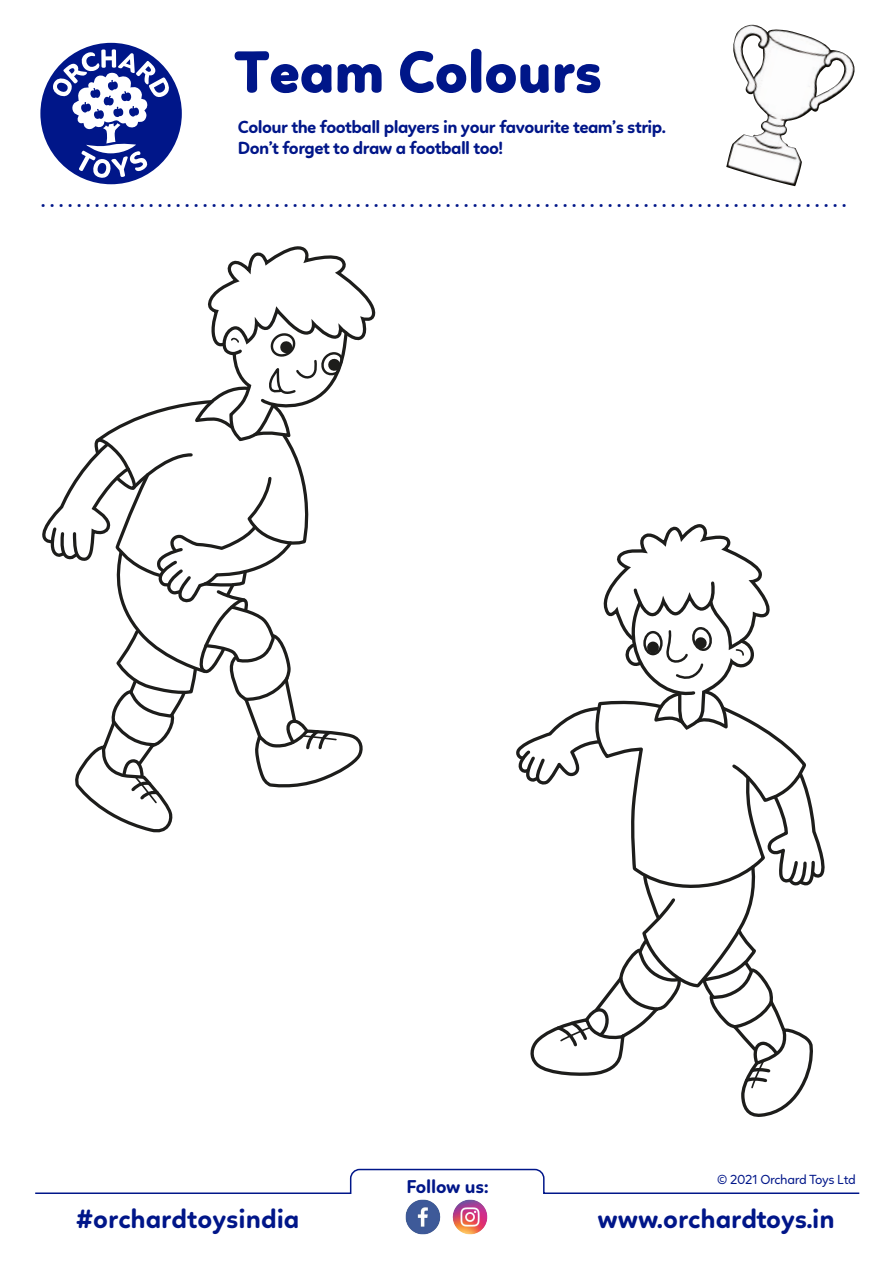
<style>
.page{position:relative;width:893px;height:1263px;background:#fff}
.page>*{position:absolute;margin:0;border:0;box-sizing:border-box;transform-origin:0 0}
.t1{font:800 60.6px "Linotte";letter-spacing:-.01em;color:#001689}
.t2{font:700 27px "Linotte";color:#001689}
.t3{font:700 19.05px "Linotte";letter-spacing:-.01em;color:#001689}
.t4{font:700 18px/21.6px "Linotte";letter-spacing:-.03em;color:#001689}
.t5{font:13.5px "Linotte";letter-spacing:-.025em;color:#001689}
.t6{font:10.5px "Linotte";color:#001689}
</style>
<div class="page">
<div style="left:40px;top:43px;width:142px;height:141px;background:#001689;border-radius:50%"></div>
<svg style="left:52px;top:49px;width:118px;height:130px"></svg>
<svg style="left:35px;top:1168px;width:825px;height:26px"></svg>
<svg style="left:42px;top:246px;width:334px;height:587px"></svg>
<svg style="left:516px;top:524px;width:309px;height:592px"></svg>
<img style="left:726px;top:25px;width:129px;height:161px">
<img style="left:405px;top:1199px;width:36px;height:36px">
<img style="left:452px;top:1199px;width:36px;height:36px">
<h1 class="t1" style="left:234px;top:36px;width:370px">Team Colours</h1>
<h3 class="t4" style="left:238px;top:116px;width:430px">Colour the football players in your favourite team’s strip.<br>Don’t forget to draw a football too!</h3>
<p class="t6" style="left:41px;top:199px;width:806px">••••••••••••••••••••••••••••••••••••••••••••••••••••••••••••••••••••••••••••••••••••••••••</p>
<h3 class="t3" style="left:406px;top:1175px;width:84px">Follow us:</h3>
<p class="t5" style="left:717px;top:1172px;width:140px">© 2021 Orchard Toys Ltd</p>
<h2 class="t2" style="left:76px;top:1202px;width:225px">#orchardtoysindia</h2>
<h2 class="t2" style="left:598px;top:1202px;width:239px">www.orchardtoys.in</h2>
</div>
